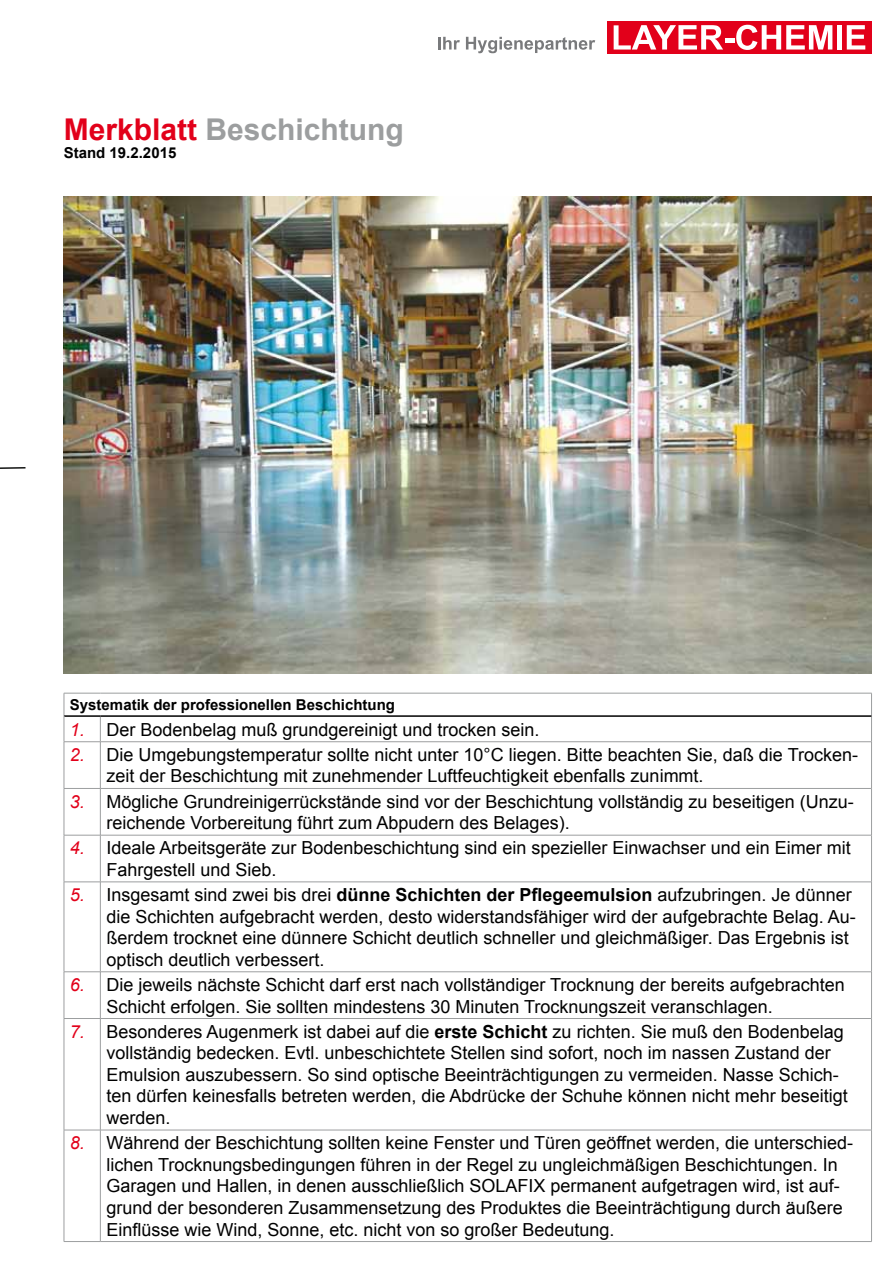
<style>
.page{position:relative;width:893px;height:1263px;background:#fff}
.page>*{position:absolute;margin:0;border:0;box-sizing:border-box;transform-origin:0 0}
.t1{font:700 30px "Arial";color:#9c9e9f}
.t2{font:18px/21.6px "Arial";color:#000}
.t3{font:700 15px "Arial";color:#000}
.s1{color:#e2001a}
.s2{font-style:italic;color:#e2001a}
.s3{font-weight:700}
</style>
<div class="page">
<div style="left:607px;top:21px;width:265px;height:33px;background:#e2001a"></div>
<svg style="left:614px;top:25px;width:109px;height:25px"></svg>
<div style="left:725px;top:38px;width:9px;height:5px;background:#fff"></div>
<svg style="left:736px;top:25px;width:96px;height:25px"></svg>
<div style="left:837px;top:25px;width:5px;height:25px;background:#fff"></div>
<svg style="left:847px;top:25px;width:18px;height:25px"></svg>
<svg style="left:438px;top:37px;width:22px;height:13px"></svg>
<svg style="left:466px;top:37px;width:129px;height:16px"></svg>
<hr style="left:0;top:467px;width:26px;height:2px;background:#111211">
<hr style="left:64px;top:693px;width:36px;height:1px;background:#9c9e9f">
<hr style="left:100px;top:693px;width:772px;height:1px;background:#9c9e9f">
<svg style="left:100px;top:717px;width:1px;height:24px"></svg>
<svg style="left:871px;top:693px;width:1px;height:48px"></svg>
<hr style="left:64px;top:741px;width:36px;height:1px;background:#9c9e9f">
<hr style="left:100px;top:741px;width:772px;height:1px;background:#9c9e9f">
<hr style="left:100px;top:742px;width:1px;height:46px;background:#9c9e9f">
<hr style="left:871px;top:742px;width:1px;height:46px;background:#9c9e9f">
<hr style="left:100px;top:789px;width:1px;height:46px;background:#9c9e9f">
<hr style="left:871px;top:789px;width:1px;height:46px;background:#9c9e9f">
<hr style="left:100px;top:835px;width:1px;height:47px;background:#9c9e9f">
<hr style="left:871px;top:835px;width:1px;height:47px;background:#9c9e9f">
<hr style="left:100px;top:882px;width:1px;height:89px;background:#9c9e9f">
<hr style="left:871px;top:882px;width:1px;height:89px;background:#9c9e9f">
<hr style="left:100px;top:972px;width:1px;height:46px;background:#9c9e9f">
<hr style="left:871px;top:972px;width:1px;height:46px;background:#9c9e9f">
<hr style="left:100px;top:1019px;width:1px;height:111px;background:#9c9e9f">
<hr style="left:871px;top:1019px;width:1px;height:111px;background:#9c9e9f">
<hr style="left:100px;top:1130px;width:1px;height:111px;background:#9c9e9f">
<hr style="left:871px;top:1130px;width:1px;height:111px;background:#9c9e9f">
<hr style="left:64px;top:715px;width:36px;height:2px;background:#000">
<hr style="left:100px;top:715px;width:771px;height:2px;background:#000">
<svg style="left:64px;top:693px;width:1px;height:48px"></svg>
<hr style="left:64px;top:742px;width:1px;height:46px;background:#9c9e9f">
<hr style="left:64px;top:788px;width:36px;height:1px;background:#9c9e9f">
<hr style="left:64px;top:789px;width:1px;height:46px;background:#9c9e9f">
<hr style="left:100px;top:788px;width:772px;height:1px;background:#9c9e9f">
<hr style="left:64px;top:835px;width:36px;height:1px;background:#9c9e9f">
<hr style="left:64px;top:835px;width:1px;height:47px;background:#9c9e9f">
<hr style="left:100px;top:835px;width:772px;height:1px;background:#9c9e9f">
<hr style="left:64px;top:882px;width:36px;height:1px;background:#9c9e9f">
<hr style="left:64px;top:882px;width:1px;height:89px;background:#9c9e9f">
<hr style="left:100px;top:882px;width:772px;height:1px;background:#9c9e9f">
<hr style="left:64px;top:971px;width:36px;height:1px;background:#9c9e9f">
<hr style="left:64px;top:972px;width:1px;height:46px;background:#9c9e9f">
<hr style="left:100px;top:971px;width:772px;height:1px;background:#9c9e9f">
<hr style="left:64px;top:1018px;width:36px;height:1px;background:#9c9e9f">
<hr style="left:64px;top:1019px;width:1px;height:111px;background:#9c9e9f">
<hr style="left:100px;top:1018px;width:772px;height:1px;background:#9c9e9f">
<hr style="left:64px;top:1130px;width:36px;height:1px;background:#9c9e9f">
<hr style="left:64px;top:1130px;width:1px;height:111px;background:#9c9e9f">
<hr style="left:100px;top:1130px;width:772px;height:1px;background:#9c9e9f">
<hr style="left:64px;top:1241px;width:36px;height:1px;background:#9c9e9f">
<hr style="left:100px;top:1241px;width:772px;height:1px;background:#9c9e9f">
<img style="left:64px;top:196px;width:808px;height:477px">
<h1 class="t1" style="left:64px;top:110px;width:342px"><span class="s1">Merkblatt</span> Beschichtung</h1>
<p class="t3" style="left:64px;top:143px;width:114px">Stand 19.2.2015</p>
<p class="t3" style="left:70px;top:695px;width:327px">Systematik der professionellen Beschichtung</p>
<p class="t2" style="left:70px;top:719px;width:471px"><span class="s2">1.</span> Der Bodenbelag muß grundgereinigt und trocken sein.</p>
<p class="t2" style="left:106px;top:744px;width:753px;text-indent:-36px"><span class="s2">2.</span> Die Umgebungstemperatur sollte nicht unter 10°C liegen. Bitte beachten Sie, daß die Trocken&shy;zeit der Beschichtung mit zunehmender Luftfeuchtigkeit ebenfalls zunimmt.</p>
<p class="t2" style="left:106px;top:791px;width:749px;text-indent:-36px"><span class="s2">3.</span> Mögliche Grundreinigerrückstände sind vor der Beschichtung vollständig zu beseitigen (Unzu&shy;reichende Vorbereitung führt zum Abpudern des Belages).</p>
<p class="t2" style="left:106px;top:837px;width:746px;text-indent:-36px"><span class="s2">4.</span> Ideale Arbeitsgeräte zur Bodenbeschichtung sind ein spezieller Einwachser und ein Eimer mit<br>Fahrgestell und Sieb.</p>
<p class="t2" style="left:106px;top:884px;width:751px;text-indent:-36px"><span class="s2">5.</span> Insgesamt sind zwei bis drei <span class="s3">dünne Schichten der Pflegeemulsion</span> aufzubringen. Je dünner die Schichten aufgebracht werden, desto widerstandsfähiger wird der aufgebrachte Belag. Au&shy;ßerdem trocknet eine dünnere Schicht deutlich schneller und gleichmäßiger. Das Ergebnis ist optisch deutlich verbessert.</p>
<p class="t2" style="left:106px;top:974px;width:740px;text-indent:-36px"><span class="s2">6.</span> Die jeweils nächste Schicht darf erst nach vollständiger Trocknung der bereits aufgebrachten<br>Schicht erfolgen. Sie sollten mindestens 30 Minuten Trocknungszeit veranschlagen.</p>
<p class="t2" style="left:106px;top:1021px;width:743px;text-indent:-36px"><span class="s2">7.</span> Besonderes Augenmerk ist dabei auf die <span class="s3">erste Schicht</span> zu richten. Sie muß den Bodenbelag vollständig bedecken. Evtl. unbeschichtete Stellen sind sofort, noch im nassen Zustand der Emulsion auszubessern. So sind optische Beeinträchtigungen zu vermeiden. Nasse Schich&shy;ten dürfen keinesfalls betreten werden, die Abdrücke der Schuhe können nicht mehr beseitigt werden.</p>
<p class="t2" style="left:106px;top:1132px;width:748px;text-indent:-36px"><span class="s2">8.</span> Während der Beschichtung sollten keine Fenster und Türen geöffnet werden, die unterschied&shy;lichen Trocknungsbedingungen führen in der Regel zu ungleichmäßigen Beschichtungen. In Garagen und Hallen, in denen ausschließlich SOLAFIX permanent aufgetragen wird, ist auf&shy;grund der besonderen Zusammensetzung des Produktes die Beeinträchtigung durch äußere Einflüsse wie Wind, Sonne, etc. nicht von so großer Bedeutung.</p>
</div>
